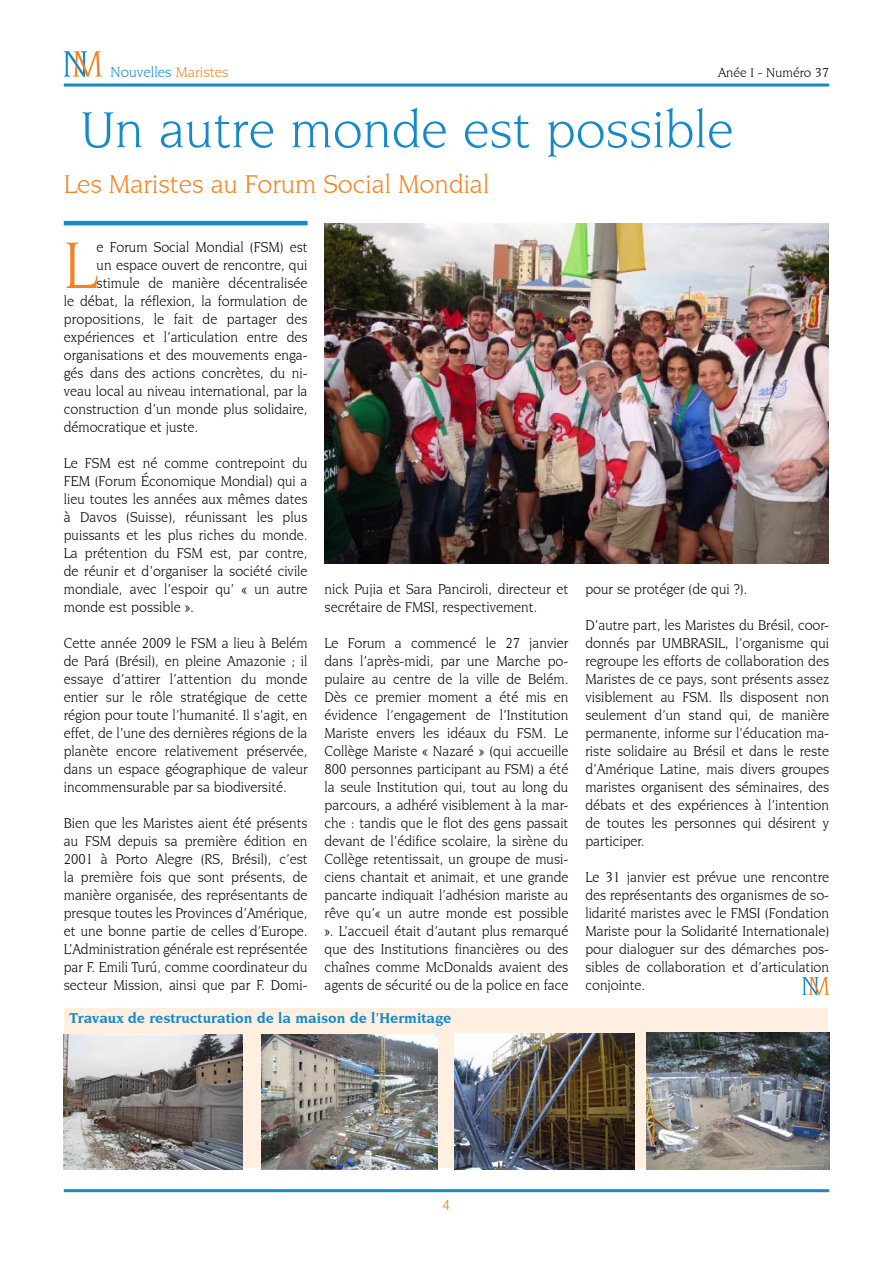
<style>
.page{position:relative;width:893px;height:1263px;background:#fff}
.page>*{position:absolute;margin:0;border:0;box-sizing:border-box;transform-origin:0 0}
.t1{font:70.05px "Novarese IT Cby BT";color:#f5821f;scale:.95 1}
.t2{font:54px "Novarese IT Cby BT";color:#1689ca}
.t3{font:27px "Novarese IT Cby BT";color:#f5821f}
.t4{font:15px/18px "Novarese IT Cby BT";color:#000;text-align:justify;scale:.95 1}
.t5{font:700 15px "Novarese IT Cby BT";color:#1689ca}
.t6{font:15px "Novarese IT Cby BT";color:#1689ca}
.t7{font:13.5px "Novarese IT Cby BT";color:#000}
.s1{color:#f5821f}
</style>
<div class="page">
<hr style="left:64px;top:1189px;width:765px;height:3px;background:#1689ca">
<hr style="left:64px;top:221px;width:244px;height:4px;background:#1689ca">
<hr style="left:64px;top:84px;width:765px;height:3px;background:#1689ca">
<svg style="left:64px;top:51px;width:38px;height:26px"></svg>
<svg style="left:802px;top:977px;width:27px;height:18px"></svg>
<img style="left:325px;top:223px;width:503px;height:341px">
<div style="left:64px;top:1008px;width:764px;height:160px;background:#ffefe0"></div>
<img style="left:454px;top:1033px;width:181px;height:136px">
<img style="left:647px;top:1032px;width:182px;height:137px">
<img style="left:261px;top:1034px;width:177px;height:135px">
<img style="left:64px;top:1034px;width:179px;height:135px">
<p class="t6" style="left:111px;top:63px;width:120px">Nouvelles <span class="s1">Maristes</span></p>
<p class="t7" style="left:718px;top:64px;width:113px">Anée I - Numéro 37</p>
<h2 class="t2" style="left:81px;top:98px;width:654px">Un autre monde est possible</h2>
<h3 class="t3" style="left:64px;top:168px;width:427px">Les Maristes au Forum Social Mondial</h3>
<h1 class="t1" style="left:64px;top:224px;width:36px">L</h1>
<p class="t4" style="left:97px;top:238px;width:224px">e Forum Social Mondial (FSM) est</p>
<p class="t4" style="left:97px;top:256px;width:224px">un espace ouvert de rencontre, qui</p>
<p class="t4" style="left:97px;top:274px;width:224px">stimule de manière décentralisée</p>
<p class="t4" style="left:64px;top:292px;width:258px">le débat, la réflexion, la formulation de</p>
<p class="t4" style="left:64px;top:310px;width:258px">propositions, le fait de partager des</p>
<p class="t4" style="left:64px;top:328px;width:258px">expériences et l’articulation entre des</p>
<p class="t4" style="left:64px;top:346px;width:258px">organisations et des mouvements enga-</p>
<p class="t4" style="left:64px;top:364px;width:258px">gés dans des actions concrètes, du ni-</p>
<p class="t4" style="left:64px;top:382px;width:258px">veau local au niveau international, par la</p>
<p class="t4" style="left:64px;top:400px;width:258px">construction d’un monde plus solidaire,</p>
<p class="t4" style="left:64px;top:418px;width:143px">démocratique et juste.</p>
<p class="t4" style="left:64px;top:454px;width:258px">Le FSM est né comme contrepoint du FEM (Forum Économique Mondial) qui a lieu toutes les années aux mêmes dates à Davos (Suisse), réunissant les plus puissants et les plus riches du monde.<br>La prétention du FSM est, par contre, de réunir et d’organiser la société civile mondiale, avec l’espoir qu’ « un autre monde est possible ».</p>
<p class="t4" style="left:64px;top:634px;width:258px">Cette année 2009 le FSM a lieu à Belém de Pará (Brésil), en pleine Amazonie ; il essaye d’attirer l’attention du monde entier sur le rôle stratégique de cette région pour toute l’humanité. Il s’agit, en effet, de l’une des dernières régions de la planète encore relativement préservée, dans un espace géographique de valeur incommensurable par sa biodiversité.</p>
<p class="t4" style="left:64px;top:814px;width:258px">Bien que les Maristes aient été présents au FSM depuis sa première édition en 2001 à Porto Alegre (RS, Brésil), c’est la première fois que sont présents, de manière organisée, des représentants de presque toutes les Provinces d’Amérique, et une bonne partie de celles d’Europe.<br>L’Administration générale est représentée par F. Emili Turú, comme coordinateur du secteur Mission, ainsi que par F. Domi-</p>
<p class="t4" style="left:325px;top:580px;width:258px">nick Pujia et Sara Panciroli, directeur et secrétaire de FMSI, respectivement.</p>
<p class="t4" style="left:325px;top:634px;width:258px">Le Forum a commencé le 27 janvier dans l’après-midi, par une Marche po&shy;pulaire au centre de la ville de Belém.<br>Dès ce premier moment a été mis en évidence l’engagement de l’Institution Mariste envers les idéaux du FSM. Le Collège Mariste « Nazaré » (qui accueille 800 personnes participant au FSM) a été la seule Institution qui, tout au long du parcours, a adhéré visiblement à la mar&shy;che : tandis que le flot des gens passait devant de l’édifice scolaire, la sirène du Collège retentissait, un groupe de musi&shy;ciens chantait et animait, et une grande pancarte indiquait l’adhésion mariste au rêve qu’« un autre monde est possible ». L’accueil était d’autant plus remarqué que des Institutions financières ou des chaînes comme McDonalds avaient des agents de sécurité ou de la police en face</p>
<p class="t5" style="left:69px;top:1009px;width:384px">Travaux de restructuration de la maison de l’Hermitage</p>
<p class="t4" style="left:585px;top:580px;width:172px">pour se protéger (de qui ?).</p>
<p class="t4" style="left:585px;top:616px;width:258px">D’autre part, les Maristes du Brésil, coor&shy;donnés par UMBRASIL, l’organisme qui regroupe les efforts de collaboration des Maristes de ce pays, sont présents assez visiblement au FSM. Ils disposent non seulement d’un stand qui, de manière permanente, informe sur l’éducation ma&shy;riste solidaire au Brésil et dans le reste d’Amérique Latine, mais divers groupes maristes organisent des séminaires, des débats et des expériences à l’intention de toutes les personnes qui désirent y participer.</p>
<p class="t4" style="left:585px;top:868px;width:258px">Le 31 janvier est prévue une rencontre des représentants des organismes de so&shy;lidarité maristes avec le FMSI (Fondation Mariste pour la Solidarité Internationale) pour dialoguer sur des démarches pos&shy;sibles de collaboration et d’articulation conjointe.</p>
</div>
